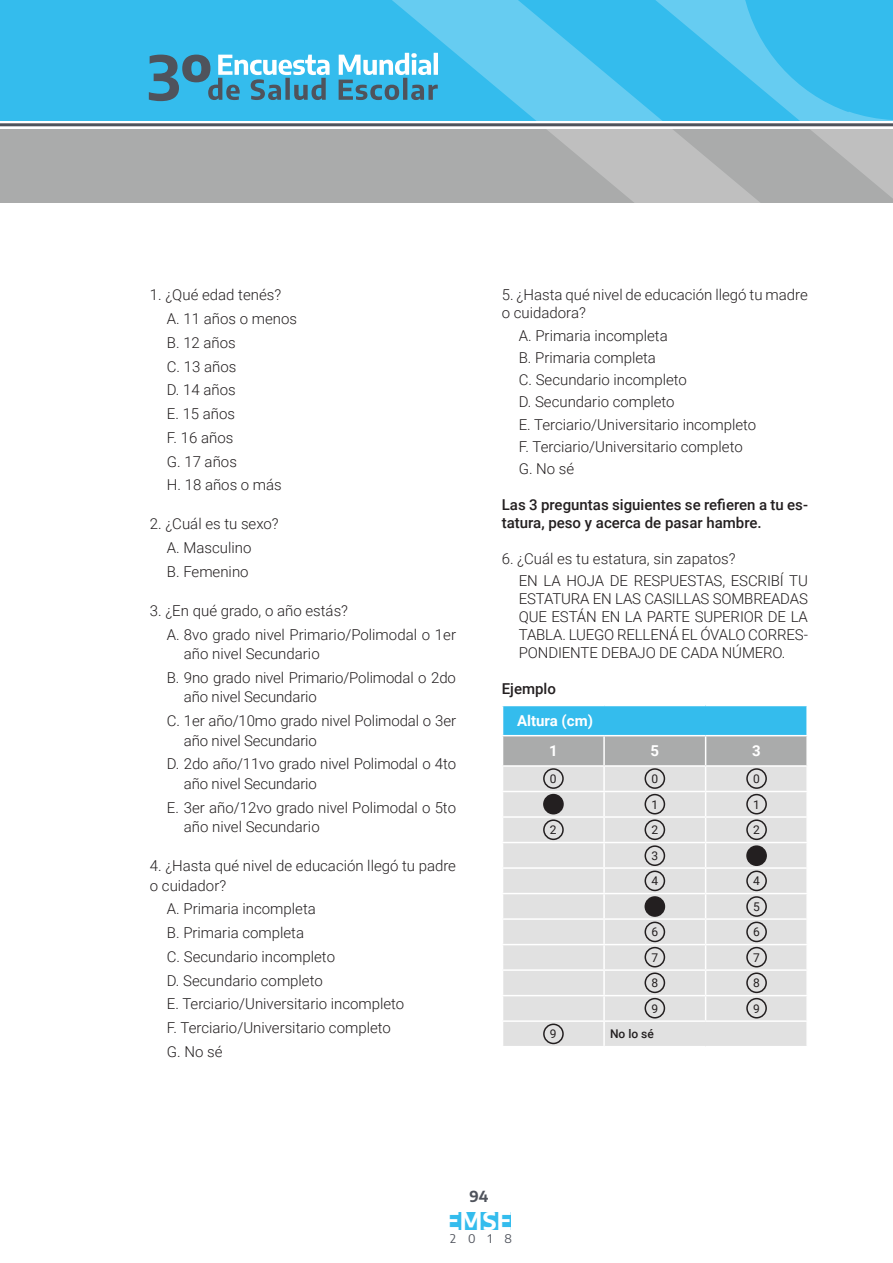
<style>
.page{position:relative;width:893px;height:1263px;background:#fff}
.page>*{position:absolute;margin:0;border:0;box-sizing:border-box;transform-origin:0 0}
.t1{font:700 24px "Encode Sans";color:#fff}
.t2{font:300 15px/23.7px "Roboto";color:#231f20}
.t3{font:500 15px/18px "Roboto";color:#231f20}
.t4{font:700 15px/30.3px "Roboto";color:#fff;text-align:center}
.t5{font:700 15px "Encode Sans";color:#4f535c}
.t6{font:12px/25.5px "Roboto";color:#231f20}
.t7{font:500 12px "Roboto";color:#231f20}
.t8{font:12px "Encode Sans";color:#4f535c}
</style>
<div class="page">
<div style="left:448px;top:1212px;width:63px;height:18px;background:#34bced"></div>
<div style="left:0;top:0;width:893px;height:120px;background:#34bced"></div>
<div style="left:0;top:129px;width:893px;height:73px;background:#aaabab"></div>
<hr style="left:0;top:123px;width:893px;height:3px;background:#4f535c">
<svg style="left:149px;top:0;width:744px;height:202px"></svg>
<svg style="left:502px;top:706px;width:305px;height:340px;background:#cedade"></svg>
<hr style="left:604px;top:1020px;width:102px;height:2px;background:#fff">
<hr style="left:603px;top:1022px;width:2px;height:24px;background:#fff">
<hr style="left:706px;top:1020px;width:102px;height:2px;background:#fff">
<hr style="left:806px;top:1022px;width:2px;height:24px;background:#fff">
<div style="left:644px;top:845px;width:21px;height:21px;border:2px solid #231f20;border-radius:50%"></div>
<div style="left:644px;top:819px;width:21px;height:21px;border:2px solid #231f20;border-radius:50%"></div>
<div style="left:644px;top:794px;width:21px;height:20px;border:2px solid #231f20;border-radius:50%"></div>
<div style="left:644px;top:768px;width:21px;height:21px;border:2px solid #231f20;border-radius:50%"></div>
<div style="left:644px;top:870px;width:21px;height:21px;border:2px solid #231f20;border-radius:50%"></div>
<div style="left:645px;top:897px;width:19px;height:19px;background:#231f20;border-radius:50%"></div>
<div style="left:644px;top:896px;width:21px;height:21px;border:2px solid #231f20;border-radius:50%"></div>
<div style="left:644px;top:921px;width:21px;height:21px;border:2px solid #231f20;border-radius:50%"></div>
<div style="left:644px;top:947px;width:21px;height:20px;border:2px solid #231f20;border-radius:50%"></div>
<div style="left:644px;top:972px;width:21px;height:21px;border:2px solid #231f20;border-radius:50%"></div>
<div style="left:644px;top:998px;width:21px;height:20px;border:2px solid #231f20;border-radius:50%"></div>
<div style="left:747px;top:846px;width:19px;height:19px;background:#231f20;border-radius:50%"></div>
<div style="left:746px;top:845px;width:21px;height:21px;border:2px solid #231f20;border-radius:50%"></div>
<div style="left:746px;top:819px;width:21px;height:21px;border:2px solid #231f20;border-radius:50%"></div>
<div style="left:746px;top:794px;width:21px;height:20px;border:2px solid #231f20;border-radius:50%"></div>
<div style="left:746px;top:768px;width:21px;height:21px;border:2px solid #231f20;border-radius:50%"></div>
<div style="left:746px;top:870px;width:21px;height:21px;border:2px solid #231f20;border-radius:50%"></div>
<div style="left:746px;top:896px;width:21px;height:21px;border:2px solid #231f20;border-radius:50%"></div>
<div style="left:746px;top:921px;width:21px;height:21px;border:2px solid #231f20;border-radius:50%"></div>
<div style="left:746px;top:947px;width:21px;height:20px;border:2px solid #231f20;border-radius:50%"></div>
<div style="left:746px;top:972px;width:21px;height:21px;border:2px solid #231f20;border-radius:50%"></div>
<div style="left:746px;top:998px;width:21px;height:20px;border:2px solid #231f20;border-radius:50%"></div>
<div style="left:543px;top:819px;width:21px;height:21px;border:2px solid #231f20;border-radius:50%"></div>
<div style="left:544px;top:795px;width:19px;height:19px;background:#231f20;border-radius:50%"></div>
<div style="left:543px;top:794px;width:21px;height:20px;border:2px solid #231f20;border-radius:50%"></div>
<div style="left:543px;top:768px;width:21px;height:21px;border:2px solid #231f20;border-radius:50%"></div>
<div style="left:543px;top:1023px;width:21px;height:21px;border:2px solid #231f20;border-radius:50%"></div>
<p class="t2" style="left:167px;top:283px;width:132px;text-indent:-17px">1. ¿Qué edad tenés?<br>A. 11 años o menos<br>B. 12 años<br>C. 13 años<br>D. 14 años<br>E. 15 años<br>F. 16 años<br>G. 17 años<br>H. 18 años o más</p>
<p class="t2" style="left:167px;top:512px;width:113px;text-indent:-17px">2. ¿Cuál es tu sexo?<br>A. Masculino<br>B. Femenino</p>
<p class="t2" style="left:167px;top:598px;width:291px;text-indent:-17px">3. ¿En qué grado, o año estás?<br>A. 8vo grado nivel Primario/Polimodal o 1er</p>
<p class="t2" style="left:167px;top:641px;width:291px;text-indent:17px">año nivel Secundario<br>B. 9no grado nivel Primario/Polimodal o 2do</p>
<p class="t2" style="left:167px;top:685px;width:291px;text-indent:17px">año nivel Secundario<br>C. 1er año/10mo grado nivel Polimodal o 3er</p>
<p class="t2" style="left:167px;top:728px;width:291px;text-indent:17px">año nivel Secundario<br>D. 2do año/11vo grado nivel Polimodal o 4to</p>
<p class="t2" style="left:167px;top:771px;width:291px;text-indent:17px">año nivel Secundario<br>E. 3er año/12vo grado nivel Polimodal o 5to</p>
<p class="t2" style="left:184px;top:814px;width:137px">año nivel Secundario</p>
<p class="t2" style="left:150px;top:855px;width:308px;line-height:19.5px">4. ¿Hasta qué nivel de educación llegó tu padre o cuidador?</p>
<p class="t2" style="left:167px;top:897px;width:239px">A. Primaria incompleta<br>B. Primaria completa<br>C. Secundario incompleto<br>D. Secundario completo<br>E. Terciario/Universitario incompleto<br>F. Terciario/Universitario completo<br>G. No sé</p>
<p class="t2" style="left:502px;top:285px;width:308px;line-height:18px">5. ¿Hasta qué nivel de educación llegó tu madre o cuidadora?</p>
<p class="t2" style="left:519px;top:324px;width:239px;line-height:22.2px">A. Primaria incompleta<br>B. Primaria completa<br>C. Secundario incompleto<br>D. Secundario completo<br>E. Terciario/Universitario incompleto<br>F. Terciario/Universitario completo<br>G. No sé</p>
<p class="t3" style="left:502px;top:495px;width:308px">Las 3 preguntas siguientes se refieren a tu es&shy;tatura, peso y acerca de pasar hambre.</p>
<p class="t2" style="left:519px;top:547px;width:291px;line-height:22.2px;text-indent:-17px">6. ¿Cuál es tu estatura, sin zapatos?<br>EN LA HOJA DE RESPUESTAS, ESCRIBÍ TU</p>
<p class="t2" style="left:519px;top:589px;width:291px;line-height:18px;text-align:justify">ESTATURA EN LAS CASILLAS SOMBREADAS QUE ESTÁN EN LA PARTE SUPERIOR DE LA TABLA. LUEGO RELLENÁ EL ÓVALO CORRES-PONDIENTE DEBAJO DE CADA NÚMERO.</p>
<p class="t3" style="left:502px;top:679px;width:56px">Ejemplo</p>
<p class="t4" style="left:517px;top:705px;width:77px">Altura (cm)<br>1</p>
<p class="t4" style="left:651px;top:735px;width:10px">5</p>
<p class="t4" style="left:752px;top:735px;width:10px">3</p>
<p class="t6" style="left:550px;top:766px;width:8px">0</p>
<p class="t6" style="left:651px;top:766px;width:8px">0</p>
<p class="t6" style="left:753px;top:766px;width:8px">0</p>
<p class="t6" style="left:651px;top:791px;width:8px">1</p>
<p class="t6" style="left:753px;top:791px;width:8px">1</p>
<p class="t6" style="left:550px;top:817px;width:8px">2</p>
<p class="t6" style="left:651px;top:817px;width:8px">2</p>
<p class="t6" style="left:753px;top:817px;width:8px">2</p>
<p class="t6" style="left:651px;top:842px;width:8px">3<br>4</p>
<p class="t6" style="left:753px;top:868px;width:8px">4<br>5</p>
<p class="t6" style="left:651px;top:919px;width:8px">6</p>
<p class="t6" style="left:753px;top:919px;width:8px">6</p>
<p class="t6" style="left:651px;top:944px;width:8px">7</p>
<p class="t6" style="left:753px;top:944px;width:8px">7</p>
<p class="t6" style="left:651px;top:970px;width:8px">8</p>
<p class="t6" style="left:753px;top:970px;width:8px">8</p>
<p class="t6" style="left:651px;top:995px;width:8px">9</p>
<p class="t6" style="left:753px;top:995px;width:8px">9</p>
<p class="t6" style="left:550px;top:1021px;width:8px">9</p>
<p class="t7" style="left:610px;top:1026px;width:45px">No lo sé</p>
<p class="t5" style="left:469px;top:1185px;width:20px">94</p>
<p class="t8" style="left:450px;top:1230px;width:63px">2018</p>
<h1 class="t1" style="left:444px;top:1203px;width:69px">EMSE</h1>
</div>
